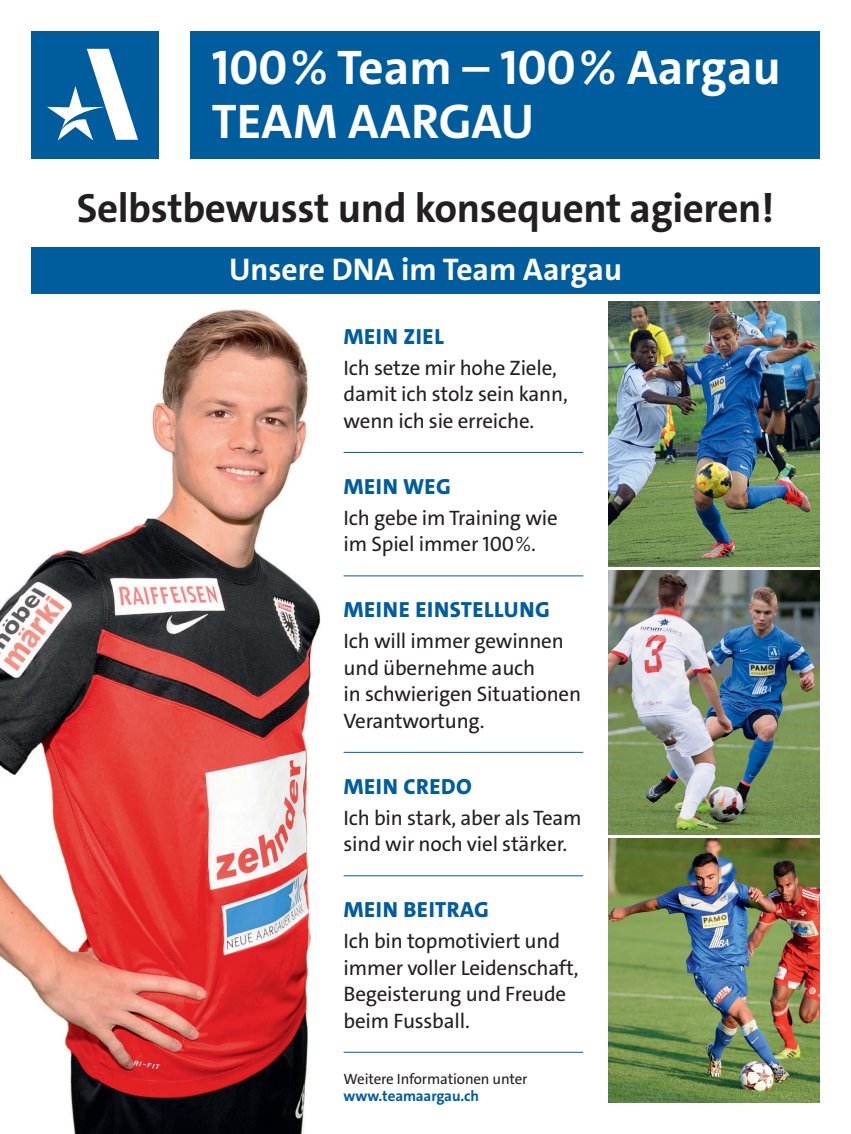
<style>
.page{position:relative;width:851px;height:1134px;background:#fff}
.page>*{position:absolute;margin:0;border:0;box-sizing:border-box;transform-origin:0 0}
.t1{font:700 49px/54px "The Sans C4 s";color:#fff}
.t2{font:700 41px "The Sans C4 s";letter-spacing:-.01em;color:#231f20}
.t3{font:700 31.5px "The Sans C4 s";color:#fff}
.t4{font:800 22px "The Sans C4 s";letter-spacing:.025em;color:#005d9d}
.t5{font:21px/26.5px "The Sans C4 s";letter-spacing:-.01em;color:#231f20}
.t6{font:15px "The Sans C4 s";letter-spacing:-.01em;color:#231f20}
.t7{font:700 15px "The Sans C4 s";letter-spacing:-.01em;color:#005d9d}
.s1{font-weight:600}
.s2{font-weight:300}
</style>
<div class="page">
<div style="left:31px;top:31px;width:128px;height:128px;background:#005d9d"></div>
<svg style="left:47px;top:49px;width:91px;height:91px"></svg>
<div style="left:190px;top:31px;width:629px;height:127px;background:#005d9d"></div>
<div style="left:31px;top:247px;width:788px;height:46px;background:#005d9d"></div>
<img style="left:608px;top:302px;width:211px;height:264px">
<img style="left:608px;top:570px;width:211px;height:264px">
<img style="left:608px;top:839px;width:211px;height:264px">
<hr style="left:343px;top:452px;width:240px;height:1px;background:#005d9d">
<hr style="left:343px;top:575px;width:240px;height:1px;background:#005d9d">
<hr style="left:343px;top:752px;width:240px;height:1px;background:#005d9d">
<hr style="left:343px;top:875px;width:240px;height:1px;background:#005d9d">
<hr style="left:343px;top:1052px;width:240px;height:1px;background:#005d9d">
<img style="left:0;top:309px;width:321px;height:825px">
<h1 class="t1" style="left:212px;top:46px;width:570px">100<span class="s1">%</span> Team <span class="s1">–</span> 100<span class="s1">%</span> Aargau<br>TEAM AARGAU</h1>
<h2 class="t2" style="left:77px;top:193px;width:698px">Selbstbewusst und konsequent agieren!</h2>
<h3 class="t3" style="left:229px;top:258px;width:394px">Unsere DNA im Team Aargau</h3>
<p class="t4" style="left:344px;top:324px;width:101px">MEIN ZIEL</p>
<p class="t5" style="left:343px;top:357px;width:226px">Ich setze mir hohe Ziele, damit ich stolz sein kann, wenn ich sie erreiche.</p>
<p class="t4" style="left:344px;top:474px;width:109px">MEIN WEG</p>
<p class="t5" style="left:343px;top:507px;width:216px">Ich gebe im Training wie im Spiel immer 100<span class="s2">%</span>.</p>
<p class="t4" style="left:344px;top:597px;width:207px">MEINE EINSTELLUNG</p>
<p class="t5" style="left:343px;top:630px;width:239px">Ich will immer gewinnen und übernehme auch<br>in schwierigen Situationen<br>Verantwortung.</p>
<p class="t4" style="left:344px;top:773px;width:129px">MEIN CREDO</p>
<p class="t5" style="left:343px;top:806px;width:239px">Ich bin stark, aber als Team sind wir noch viel stärker.</p>
<p class="t4" style="left:344px;top:897px;width:146px">MEIN BEITRAG</p>
<p class="t5" style="left:343px;top:930px;width:236px">Ich bin topmotiviert und immer voller Leidenschaft,<br>Begeisterung und Freude beim Fussball.</p>
<p class="t6" style="left:343px;top:1074px;width:185px">Weitere Informationen unter</p>
<p class="t7" style="left:343px;top:1091px;width:137px">www.teamaargau.ch</p>
</div>
